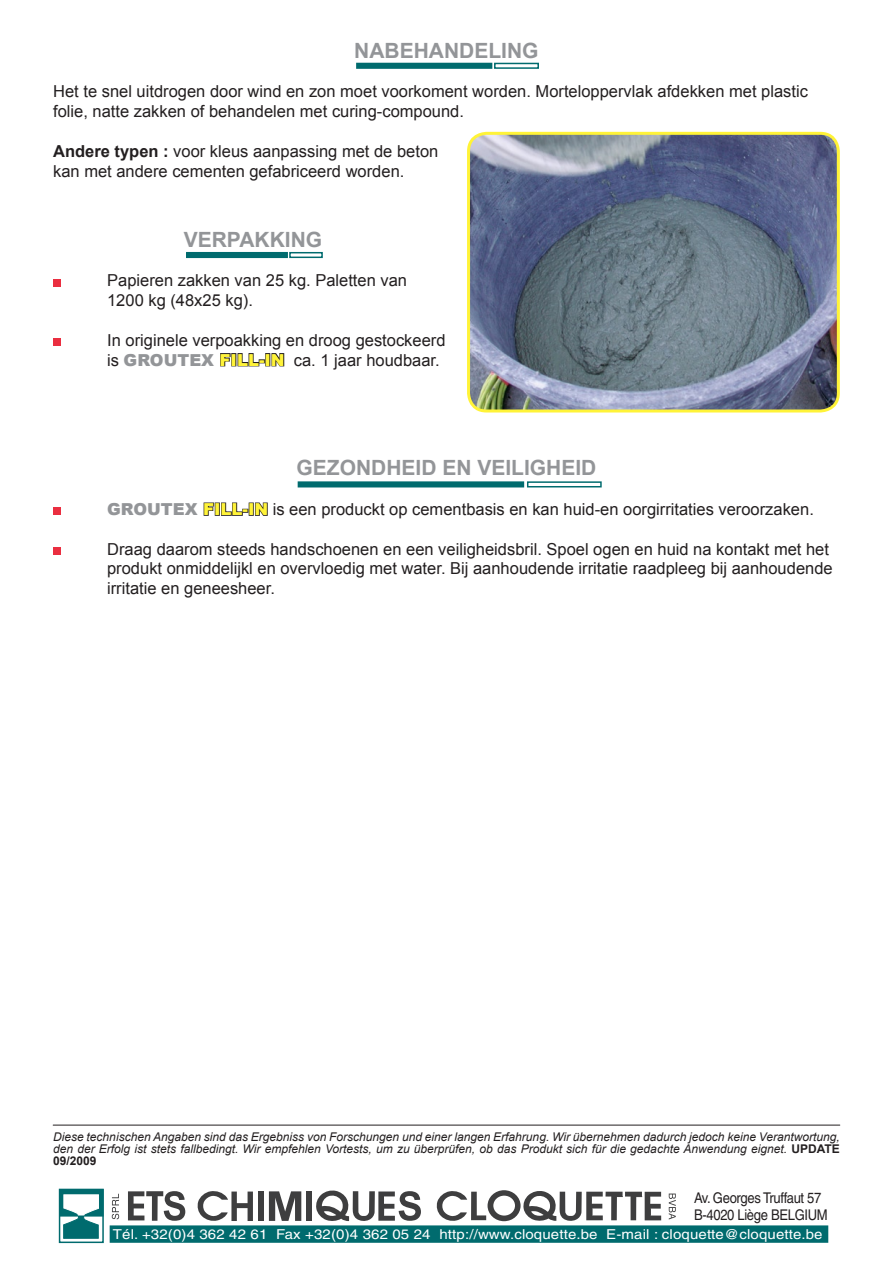
<style>
.page{position:relative;width:893px;height:1263px;background:#fff}
.page>*{position:absolute;margin:0;border:0;box-sizing:border-box;transform-origin:0 0}
.t1{font:700 21px "Arial";color:#939598}
.t2{font:16.5px/19.8px "Arial";color:#231f20}
.t3{font:14.7px/17.7px "Helvetica";letter-spacing:-.025em;color:#231f20;scale:.88 1}
.t4{font:13.65px "Helvetica";letter-spacing:.01em;color:#fff;scale:1.1 1}
.t5{font:italic 12px/12px "Arial";color:#231f20;text-align:justify}
.s1{font-weight:700}
.s2{font-weight:900;color:#939598}
.s3{font-weight:900;color:#fff338}
.s4{font-weight:700;font-style:normal}
</style>
<div class="page">
<div style="left:110px;top:1226px;width:717px;height:16px;background:#006b6e"></div>
<div style="left:110px;top:1225px;width:718px;height:18px;border:2px solid #006b6e"></div>
<svg style="left:269px;top:1191px;width:32px;height:30px"></svg>
<div style="left:258px;top:1191px;width:6px;height:30px;background:#3e3e3f"></div>
<div style="left:307px;top:1192px;width:5px;height:29px;background:#3e3e3f"></div>
<svg style="left:128px;top:1191px;width:57px;height:30px"></svg>
<svg style="left:197px;top:1191px;width:56px;height:30px"></svg>
<svg style="left:436px;top:1190px;width:225px;height:32px"></svg>
<svg style="left:316px;top:1190px;width:105px;height:31px"></svg>
<div style="left:60px;top:1189px;width:43px;height:27px;background:linear-gradient(to right,#006b6e,#006b6e)"></div>
<div style="left:59px;top:1189px;width:44px;height:27px;border:1px solid #006b6e"></div>
<svg style="left:63px;top:1195px;width:36px;height:43px"></svg>
<div style="left:59px;top:1189px;width:45px;height:54px;border:2px solid #006b6e"></div>
<svg style="left:112px;top:1194px;width:7px;height:25px"></svg>
<svg style="left:669px;top:1193px;width:7px;height:26px"></svg>
<div style="left:53px;top:279px;width:8px;height:7px;background:#ea2e40"></div>
<div style="left:53px;top:338px;width:8px;height:8px;background:#ea2e40"></div>
<svg style="left:220px;top:353px;width:11px;height:14px"></svg>
<div style="left:231px;top:353px;width:5px;height:13px;border:2px solid #231f20"></div>
<svg style="left:237px;top:353px;width:28px;height:14px"></svg>
<div style="left:265px;top:353px;width:5px;height:13px;border:2px solid #231f20"></div>
<svg style="left:271px;top:353px;width:14px;height:14px"></svg>
<div style="left:53px;top:507px;width:8px;height:8px;background:#ea2e40"></div>
<svg style="left:203px;top:502px;width:45px;height:14px"></svg>
<div style="left:249px;top:502px;width:5px;height:14px;border:2px solid #231f20"></div>
<svg style="left:255px;top:502px;width:13px;height:14px"></svg>
<div style="left:53px;top:547px;width:8px;height:8px;background:#ea2e40"></div>
<hr style="left:53px;top:1125px;width:787px;height:1px;background:#231f20">
<img style="left:469px;top:133px;width:369px;height:278px;border-radius:18px">
<div style="left:467px;top:132px;width:373px;height:280px;border:3px solid #fff338;border-radius:18px"></div>
<div style="left:356px;top:63px;width:136px;height:6px;border:2px solid #006b6e"></div>
<div style="left:494px;top:63px;width:45px;height:6px;border:2px solid #006b6e"></div>
<div style="left:186px;top:252px;width:102px;height:6px;border:2px solid #006b6e"></div>
<div style="left:289px;top:252px;width:34px;height:6px;border:2px solid #006b6e"></div>
<div style="left:298px;top:481px;width:226px;height:6px;border:2px solid #006b6e"></div>
<div style="left:527px;top:481px;width:75px;height:6px;border:2px solid #006b6e"></div>
<p class="t1" style="left:354px;top:37px;width:31px">Nabehande</p>
<p class="t1" style="left:488px;top:37px;width:26px">ling</p>
<p class="t2" style="left:53px;top:82px;width:756px">Het te snel uitdrogen door wind en zon moet voorkoment worden. Morteloppervlak afdekken met plastic folie, natte zakken of behandelen met curing-compound.</p>
<p class="t2" style="left:53px;top:141px;width:387px"><span class="s1">Andere typen :</span> voor kleus aanpassing met de beton kan met andere cementen gefabriceerd worden.</p>
<p class="t1" style="left:184px;top:226px;width:140px">VERPAKKING</p>
<p class="t2" style="left:107px;top:271px;width:301px">Papieren zakken van 25 kg. Paletten van<br>1200 kg (48x25 kg).</p>
<p class="t2" style="left:107px;top:330px;width:340px">In originele verpoakking en droog gestockeerd is <span class="s2">GROUTEX</span> <span class="s3">FILL-IN</span> ca. 1 jaar houdbaar.</p>
<p class="t1" style="left:297px;top:454px;width:301px">GEZONDHEID EN VEILIGHEID</p>
<p class="t2" style="left:107px;top:499px;width:708px"><span class="s2">GROUTEX</span> <span class="s3">FILL-IN</span> is een produckt op cementbasis en kan huid-en oorgirritaties veroorzaken.</p>
<p class="t2" style="left:107px;top:539px;width:727px">Draag daarom steeds handschoenen en een veiligheidsbril. Spoel ogen en huid na kontakt met het produkt onmiddelijkl en overvloedig met water. Bij aanhoudende irritatie raadpleeg bij aanhoudende irritatie en geneesheer.</p>
<p class="t5" style="left:53px;top:1131px;width:788px">Diese technischen Angaben sind das Ergebniss von Forschungen und einer langen Erfahrung. Wir übernehmen dadurch jedoch keine Verantwortung, den der Erfolg ist stets fallbedingt. Wir empfehlen Vortests, um zu überprüfen, ob das Produkt sich für die gedachte Anwendung eignet. <span class="s4">UPDATE 09/2009</span></p>
<p class="t3" style="left:694px;top:1189px;width:154px">Av. Georges Truffaut 57<br>B-4020 Liège BELGIUM</p>
<p class="t4" style="left:113px;top:1226px;width:647px">Tél. +32(0)4 362 42 61 Fax +32(0)4 362 05 24 http://www.cloquette.be E-mail : cloquette@cloquette.be</p>
</div>
